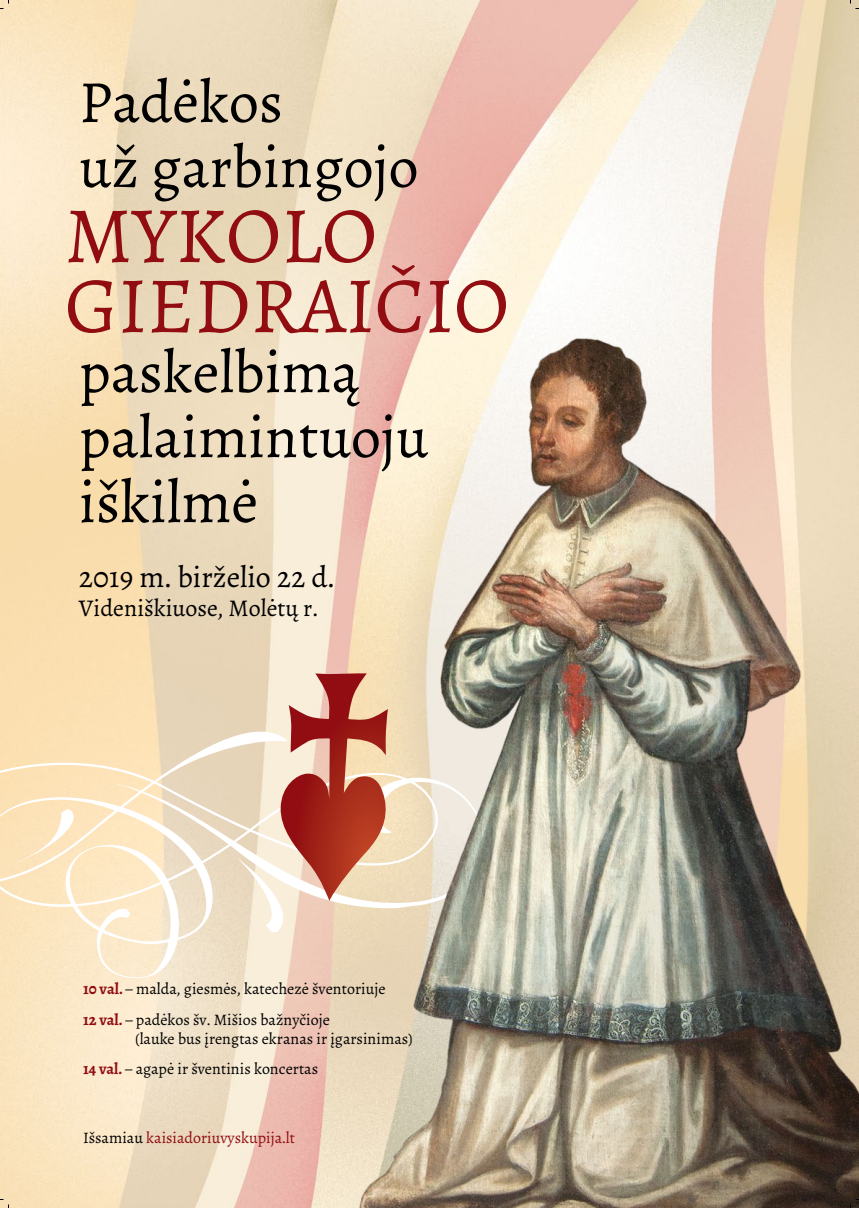
<style>
.page{position:relative;width:859px;height:1208px;background:#fff}
.page>*{position:absolute;margin:0;border:0;box-sizing:border-box;transform-origin:0 0}
.t1{font:80px/70px "Alegreya";color:#910d11}
.t2{font:60px/65px "Alegreya";color:#000}
.t3{font:30px "Alegreya";color:#000}
.t4{font:24px "Alegreya";color:#000}
.t5{font:16px/30.5px "Alegreya";color:#000}
.t6{font:16px "Alegreya";color:#910d11}
.s1{font-weight:700;color:#910d11}
.s2{color:#000}
</style>
<div class="page">
<img style="left:0;top:0;width:859px;height:1208px">
<svg style="left:0;top:716px;width:349px;height:264px;background:#f7e3c2"></svg>
<svg style="left:111px;top:777px;width:125px;height:132px;background:#f3e3ca"></svg>
<svg style="left:13px;top:809px;width:61px;height:53px;background:#fce6c2"></svg>
<img style="left:349px;top:317px;width:510px;height:891px">
<svg style="left:236px;top:673px;width:157px;height:259px;background:#d8a591"></svg>
<svg style="left:0;top:0;width:9px;height:9px"></svg>
<svg style="left:850px;top:0;width:9px;height:9px"></svg>
<svg style="left:850px;top:1199px;width:9px;height:9px"></svg>
<svg style="left:0;top:1199px;width:9px;height:9px"></svg>
<h2 class="t2" style="left:79px;top:70px;width:341px">Padėkos<br>už garbingojo</h2>
<h1 class="t1" style="left:65px;top:201px;width:446px">MYKOLO<br>GIEDRAIČIO</h1>
<h2 class="t2" style="left:79px;top:340px;width:351px">paskelbimą palaimintuoju iškilmė</h2>
<h3 class="t3" style="left:79px;top:558px;width:257px">2019 m. birželio 22 d.</h3>
<h3 class="t4" style="left:79px;top:593px;width:241px">Videniškiuose, Molėtų r.</h3>
<p class="t5" style="left:83px;top:973px;width:304px"><span class="s1">10 val.</span> – malda, giesmės, katechezė šventoriuje<br><span class="s1">12 val.</span> – padėkos šv. Mišios bažnyčioje</p>
<p class="t5" style="left:83px;top:1023px;width:332px;text-indent:52px">(lauke bus įrengtas ekranas ir įgarsinimas)<br><span class="s1">14 val.</span> – agapė ir šventinis koncertas</p>
<p class="t6" style="left:83px;top:1128px;width:214px"><span class="s2">Išsamiau</span> kaisiadoriuvyskupija.lt</p>
</div>
